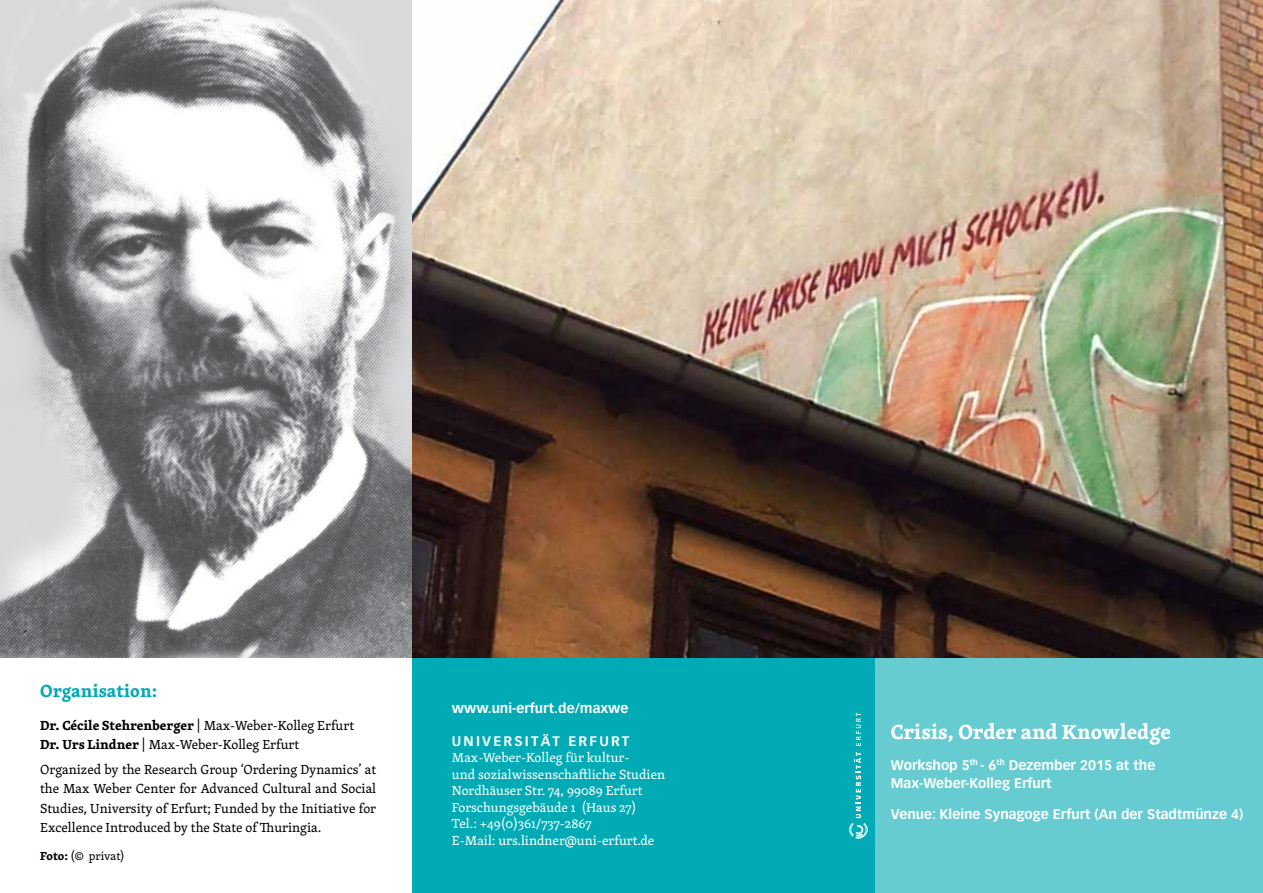
<style>
.page{position:relative;width:1263px;height:893px;background:#fff}
.page>*{position:absolute;margin:0;border:0;box-sizing:border-box;transform-origin:0 0}
.t1{font:700 21px "Skolar";color:#fff}
.t2{font:700 18px "Skolar";color:#00abb5}
.t3{font:13.5px/19.5px "Skolar";color:#000}
.t4{font:13.5px/16.5px "Skolar";color:#fff}
.t5{font:700 13.5px/18px "Vectora LH";color:#fff}
.t6{font:700 13.5px "Vectora LH";letter-spacing:.16em;color:#fff}
.t7{font:12px "Skolar";color:#000}
.s1{font-weight:700}
</style>
<div class="page">
<div style="left:874px;top:658px;width:389px;height:235px;background:#66ccd2"></div>
<div style="left:838px;top:658px;width:36px;height:235px;background:#00abb5"></div>
<svg style="left:849px;top:752px;width:19px;height:87px"></svg>
<svg style="left:856px;top:713px;width:5px;height:33px"></svg>
<div style="left:412px;top:658px;width:428px;height:235px;background:#00abb5"></div>
<img style="left:0;top:0;width:1263px;height:658px">
<h2 class="t2" style="left:40px;top:677px;width:118px">Organisation:</h2>
<p class="t3" style="left:40px;top:715px;width:315px"><span class="s1">Dr. Cécile Stehrenberger</span> | Max-Weber-Kolleg Erfurt<br><span class="s1">Dr. Urs Lindner</span> | Max-Weber-Kolleg Erfurt</p>
<p class="t3" style="left:40px;top:759px;width:337px;text-align:justify">Organized by the Research Group ‘Ordering Dynamics’ at the Max Weber Center for Advanced Cultural and Social Studies, University of Erfurt; Funded by the Initiative for Excellence Introduced by the State of Thuringia.</p>
<p class="t7" style="left:40px;top:847px;width:86px"><span class="s1">Foto:</span> (© privat)</p>
<p class="t5" style="left:452px;top:699px;width:178px">www.uni-erfurt.de/maxwe</p>
<p class="t6" style="left:452px;top:733px;width:179px">UNIVERSITÄT ERFURT</p>
<p class="t4" style="left:452px;top:749px;width:215px">Max-Weber-Kolleg für kultur-<br>und sozialwissenschaftliche Studien Nordhäuser Str. 74, 99089 Erfurt Forschungsgebäude 1 (Haus 27)<br>Tel.: +49(0)361/737-2867<br>E-Mail: urs.lindner@uni-erfurt.de</p>
<h1 class="t1" style="left:891px;top:715px;width:281px">Crisis, Order and Knowledge</h1>
<p class="t5" style="left:891px;top:756px;width:266px">Workshop 5<sup>th</sup> - 6<sup>th</sup> Dezember 2015 at the<br>Max-Weber-Kolleg Erfurt</p>
<p class="t5" style="left:891px;top:805px;width:354px">Venue: Kleine Synagoge Erfurt (An der Stadtmünze 4)</p>
</div>
